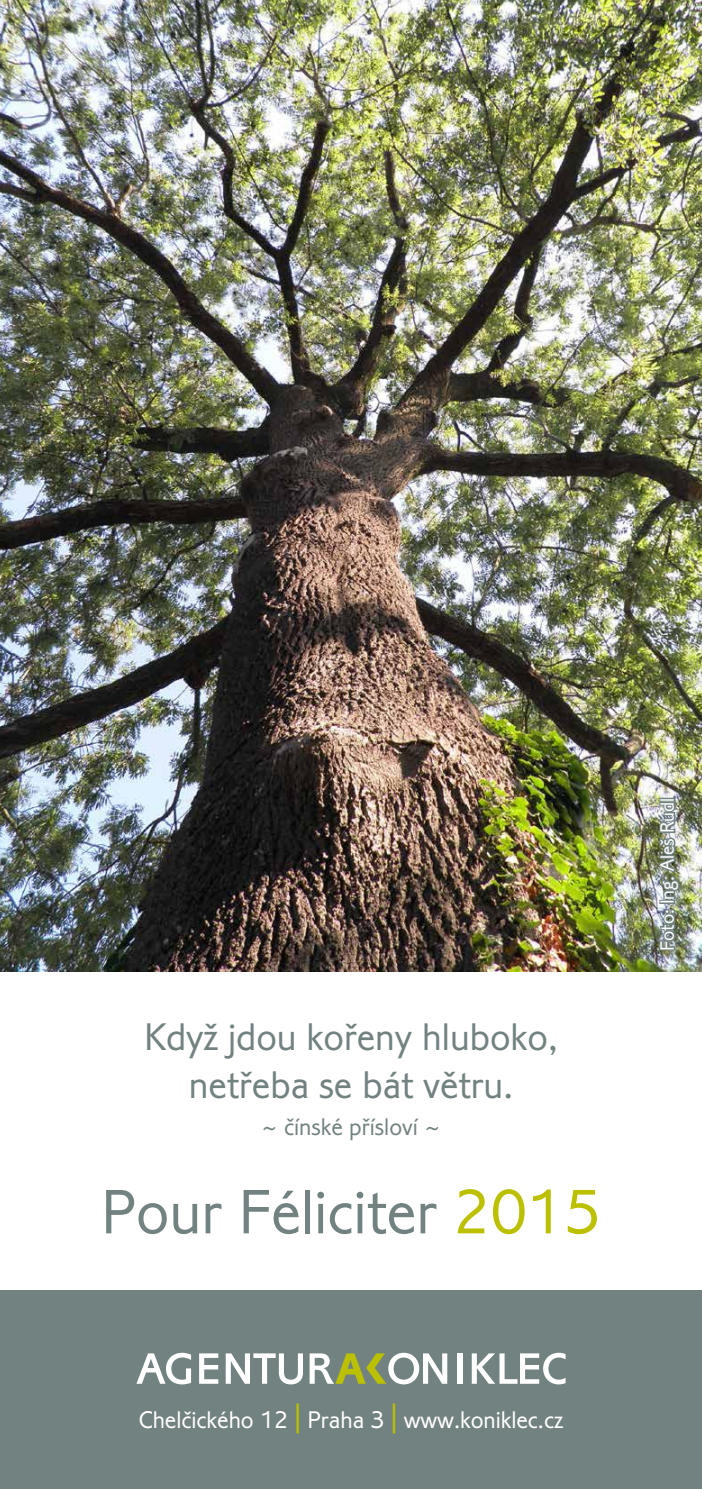
<style>
.page{position:relative;width:702px;height:1489px;background:#fff}
.page>*{position:absolute;margin:0;border:0;box-sizing:border-box;transform-origin:0 0}
.t1{font:300 65px "Corinthian TEE";color:#728280}
.t2{font:300 40px/48px "Corinthian TEE";color:#728280;text-align:center}
.t3{font:300 25px "Corinthian TEE";color:#fff}
.t4{font:300 25px "Corinthian TEE";color:#728280}
.t5{font:300 20px "Corinthian TEE";color:#fff}
.s1{color:#bbc100}
.s2{font-family:"Myriad Pro";font-weight:600;font-size:30px;color:#bbc100}
</style>
<div class="page">
<img style="left:0;top:0;width:702px;height:971px">
<div style="left:0;top:1290px;width:702px;height:198px;background:#728280"></div>
<svg style="left:136px;top:1352px;width:55px;height:32px"></svg>
<svg style="left:199px;top:1353px;width:19px;height:30px"></svg>
<svg style="left:226px;top:1353px;width:77px;height:31px"></svg>
<svg style="left:309px;top:1352px;width:138px;height:32px"></svg>
<div style="left:457px;top:1353px;width:5px;height:30px;background:#fff"></div>
<svg style="left:471px;top:1352px;width:94px;height:32px"></svg>
<svg style="left:658px;top:909px;width:19px;height:42px"></svg>
<div style="left:659px;top:899px;width:16px;height:4px;border:2px solid #728280"></div>
<img style="left:655px;top:800px;width:25px;height:100px">
<div style="left:659px;top:797px;width:16px;height:4px;border:2px solid #728280"></div>
<p class="t2" style="left:144px;top:1012px;width:415px">Když jdou kořeny hluboko, netřeba se bát větru.</p>
<p class="t4" style="left:261px;top:1112px;width:181px">~ čínské přísloví ~</p>
<h1 class="t1" style="left:101px;top:1174px;width:501px">Pour Féliciter <span class="s1">2015</span></h1>
<p class="t5" style="left:656px;top:950px;width:155px;rotate:-90deg">Foto: Ing. Aleš Rudl</p>
<p class="t3" style="left:139px;top:1405px;width:426px">Chelčického 12 <span class="s2">|</span> Praha 3 <span class="s2">|</span> www.koniklec.cz</p>
</div>
